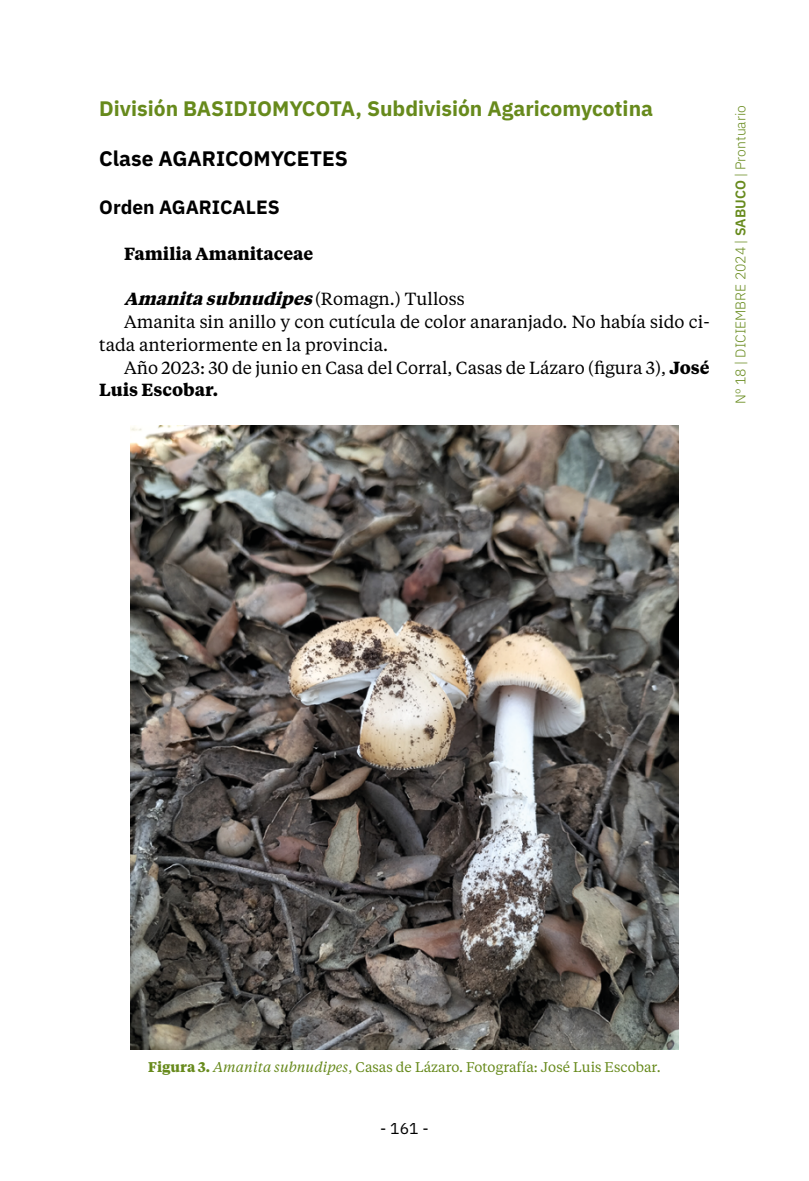
<style>
.page{position:relative;width:809px;height:1181px;background:#fff}
.page>*{position:absolute;margin:0;border:0;box-sizing:border-box;transform-origin:0 0}
.t1{font:700 21px "IBM Plex Sans Arabic";color:#678a1c}
.t2{font:700 21px "IBM Plex Sans Arabic";color:#000}
.t3{font:700 19.25px "IBM Plex Sans Arabic";color:#000}
.t4{font:17.5px "Tiempos Text";color:#000}
.t5{font:italic 700 17.5px "Tiempos Text";color:#000}
.t6{font:700 17.5px "Tiempos Text";color:#000}
.t7{font:15.75px "IBM Plex Sans Arabic";color:#000}
.t8{font:14px "Tiempos Text";color:#678a1c}
.t9{font:300 14px "IBM Plex Sans Arabic";color:#678a1c}
.s1{font-weight:400;font-style:normal}
.s2{font-weight:700}
.s3{font-weight:600}
.s4{font-style:italic}
</style>
<div class="page">
<img style="left:131px;top:425px;width:547px;height:625px">
<p class="t1" style="left:99px;top:96px;width:555px">División BASIDIOMYCOTA, Subdivisión Agaricomycotina</p>
<p class="t2" style="left:99px;top:146px;width:250px">Clase AGARICOMYCETES</p>
<p class="t3" style="left:99px;top:196px;width:182px">Orden AGARICALES</p>
<p class="t6" style="left:124px;top:241px;width:191px">Familia Amanitaceae</p>
<p class="t5" style="left:124px;top:287px;width:342px">Amanitasubnudipes<span class="s1">( R o m a g n . ) T u l l o s s</span></p>
<p class="t4" style="left:124px;top:310px;width:587px">Amanita sin anillo y con cutícula de color anaranjado. No había sido ci-</p>
<p class="t4" style="left:99px;top:333px;width:290px">tada anteriormente en la provincia.</p>
<p class="t4" style="left:124px;top:356px;width:587px">Año 2023: 30 de junio en Casa del Corral, Casas de Lázaro (figura 3), <span class="s2">José</span></p>
<p class="t6" style="left:99px;top:378px;width:120px">Luis Escobar.</p>
<p class="t9" style="left:732px;top:404px;width:300px;rotate:-90deg">Nº 18 | DICIEMBRE 2024 | <span class="s3">SABUCO</span> | Prontuario</p>
<p class="t8" style="left:148px;top:1057px;width:514px"><span class="s2">Figura 3.</span> <span class="s4">Amanita subnudipes</span>, Casas de Lázaro. Fotografía: José Luis Escobar.</p>
<p class="t7" style="left:380px;top:1119px;width:50px">- 161 -</p>
</div>
